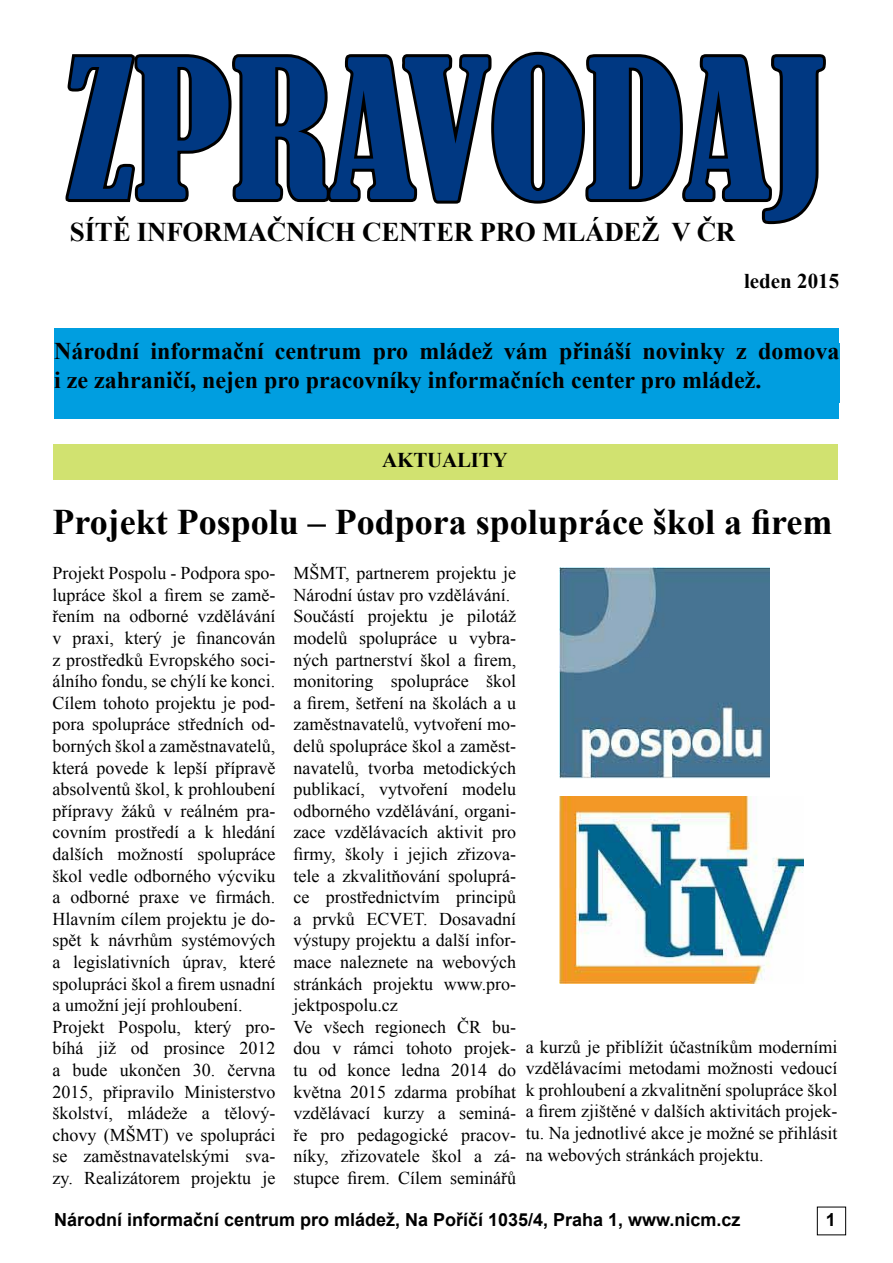
<style>
.page{position:relative;width:893px;height:1263px;background:#fff}
.page>*{position:absolute;margin:0;border:0;box-sizing:border-box;transform-origin:0 0}
.t1{font:condensed 180px "Bernard";color:#003882}
.t2{font:700 36px "Times New Roman";color:#000}
.t3{font:700 27px "Times New Roman";letter-spacing:-.01em;color:#000}
.t4{font:700 24px/28.8px "Times New Roman";color:#000}
.t5{font:700 21px "Times New Roman";letter-spacing:-.01em;color:#000}
.t6{font:18px/21.6px "Times New Roman";color:#000}
.t7{font:700 18px "Arial";color:#000}
</style>
<div class="page">
<div style="left:54px;top:328px;width:785px;height:90px;background:#009ee0"></div>
<div style="left:817px;top:1207px;width:29px;height:28px;border:1px solid #000"></div>
<svg style="left:65px;top:54px;width:64px;height:149px"></svg>
<svg style="left:129px;top:54px;width:106px;height:365px"></svg>
<svg style="left:229px;top:51px;width:597px;height:178px"></svg>
<div style="left:53px;top:444px;width:784px;height:36px;background:#d1e270"></div>
<img style="left:560px;top:567px;width:210px;height:212px">
<img style="left:560px;top:797px;width:244px;height:186px">
<h1 class="t1" style="left:65px;top:25px;width:761px">ZPRAVODAJ</h1>
<h3 class="t3" style="left:70px;top:213px;width:667px">SÍTĚ INFORMAČNÍCH CENTER PRO MLÁDEŽ V ČR</h3>
<p class="t5" style="left:744px;top:267px;width:97px">leden 2015</p>
<h3 class="t4" style="left:54px;top:336px;width:787px">Národní informační centrum pro mládež vám přináší novinky z domova i ze zahraničí, nejen pro pracovníky informačních center pro mládež.</h3>
<p class="t5" style="left:382px;top:446px;width:127px">AKTUALITY</p>
<h2 class="t2" style="left:53px;top:497px;width:781px">Projekt Pospolu – Podpora spolupráce škol a firem</h2>
<p class="t6" style="left:53px;top:562px;width:224px">Projekt Pospolu - Podpora spo&shy;lupráce škol a firem se zamě&shy;řením na odborné vzdělávání v praxi, který je financován z prostředků Evropského soci&shy;álního fondu, se chýlí ke konci.<br>Cílem tohoto projektu je pod&shy;pora spolupráce středních od&shy;borných škol a zaměstnavatelů, která povede k lepší přípravě absolventů škol, k prohloubení přípravy žáků v reálném pra&shy;covním prostředí a k hledání dalších možností spolupráce škol vedle odborného výcviku a odborné praxe ve firmách.<br>Hlavním cílem projektu je do&shy;spět k návrhům systémových a legislativních úprav, které spolupráci škol a firem usnadní a umožní její prohloubení.<br>Projekt Pospolu, který pro&shy;bíhá již od prosince 2012 a bude ukončen 30. června<br>2015, připravilo Ministerstvo školství, mládeže a tělový&shy;chovy (MŠMT) ve spolupráci se zaměstnavatelskými sva&shy;zy. Realizátorem projektu je</p>
<p class="t6" style="left:293px;top:562px;width:224px">MŠMT, partnerem projektu je<br>Národní ústav pro vzdělávání.<br>Součástí projektu je pilotáž modelů spolupráce u vybra&shy;ných partnerství škol a firem, monitoring spolupráce škol a firem, šetření na školách a u zaměstnavatelů, vytvoření mo&shy;delů spolupráce škol a zaměst&shy;navatelů, tvorba metodických publikací, vytvoření modelu odborného vzdělávání, organi&shy;zace vzdělávacích aktivit pro firmy, školy i jejich zřizova&shy;tele a zkvalitňování spoluprá&shy;ce prostřednictvím principů a prvků ECVET. Dosavadní výstupy projektu a další infor&shy;mace naleznete na webových stránkách projektu www.pro&shy;jektpospolu.cz<br>Ve všech regionech ČR bu&shy;dou v rámci tohoto projek&shy;tu od konce ledna 2014 do května 2015 zdarma probíhat vzdělávací kurzy a seminá&shy;ře pro pedagogické pracov&shy;níky, zřizovatele škol a zá&shy;stupce firem. Cílem seminářů</p>
<p class="t7" style="left:54px;top:1208px;width:688px">Národní informační centrum pro mládež, Na Poříčí 1035/4, Praha 1, www.nicm.cz</p>
<p class="t7" style="left:826px;top:1208px;width:12px">1</p>
<p class="t6" style="left:526px;top:1035px;width:313px;text-align:justify">a kurzů je přiblížit účastníkům moderními vzdělávacími metodami možnosti vedoucí k prohloubení a zkvalitnění spolupráce škol a firem zjištěné v dalších aktivitách projek&shy;tu. Na jednotlivé akce je možné se přihlásit na webových stránkách projektu.</p>
</div>
